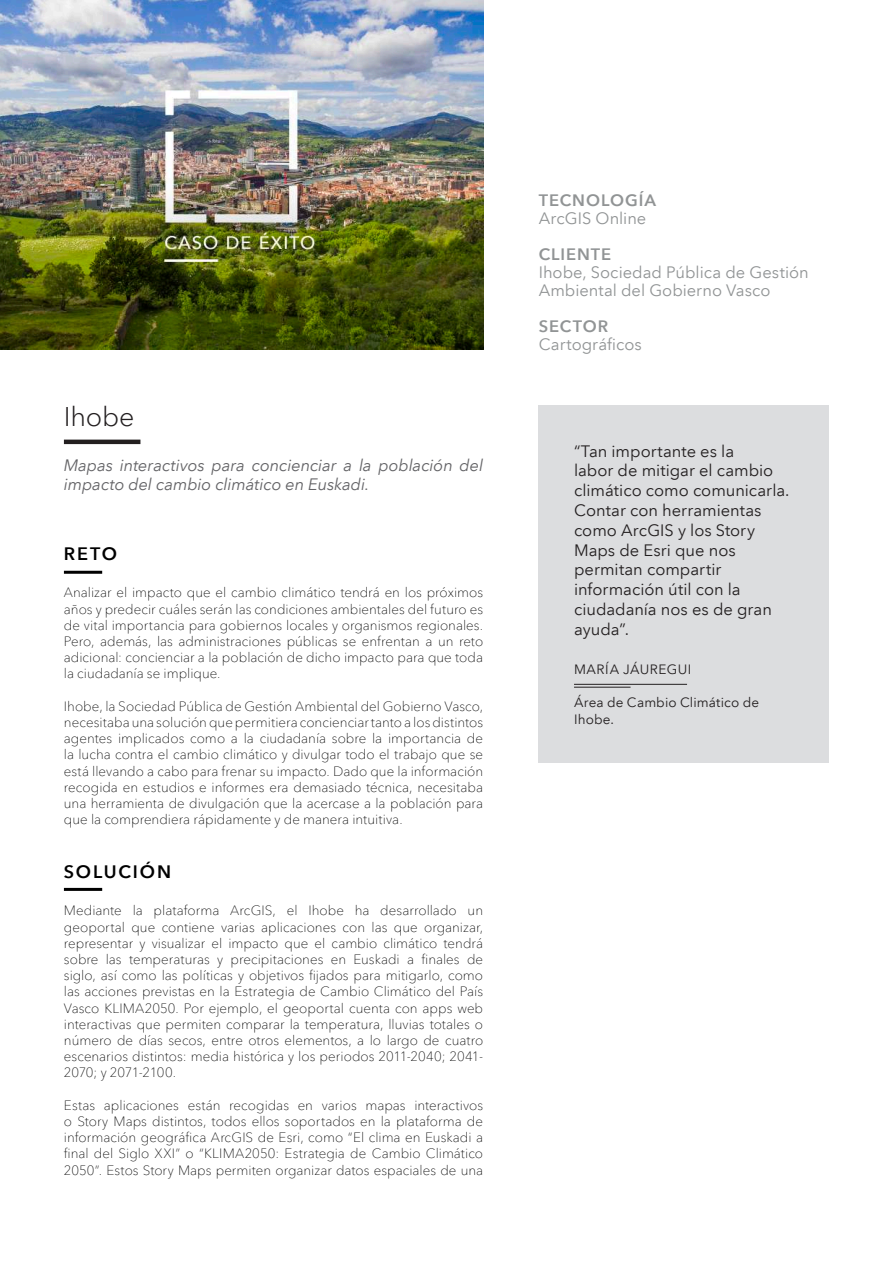
<style>
.page{position:relative;width:893px;height:1263px;background:#fff}
.page>*{position:absolute;margin:0;border:0;box-sizing:border-box;transform-origin:0 0}
.t1{font:300 27px "Avenir Next LT Pro";letter-spacing:-.005em;color:#231f20}
.t2{font:600 18px "Avenir Next LT Pro";letter-spacing:.1em;color:#000}
.t3{font:16.5px/19.8px "Avenir Next LT Pro";color:#231f20}
.t4{font:italic 16.5px/19.8px "Avenir Next LT Pro";letter-spacing:-.005em;color:#636366}
.t5{font:16.5px/18px "Avenir Next LT Pro";color:#919495}
.t6{font:600 16.5px "Avenir Next LT Pro";letter-spacing:.055em;color:#919495}
.t7{font:100 13.5px/16.2px "Avenir Next LT Pro";color:#000;text-align:justify}
.t8{font:100 13.5px/16.2px "Avenir Next LT Pro";color:#000001;text-align:justify}
.t9{font:13.5px/16.5px "Avenir Next LT Pro";letter-spacing:.01em;color:#231f20}
.t10{font:13.5px "Avenir Next LT Pro";letter-spacing:.04em;color:#231f20}
</style>
<div class="page">
<img style="left:0;top:0;width:484px;height:350px">
<div style="left:539px;top:405px;width:290px;height:358px;background:#dcdddf"></div>
<hr style="left:64px;top:571px;width:38px;height:3px;background:#000">
<hr style="left:64px;top:888px;width:38px;height:3px;background:#000">
<hr style="left:64px;top:440px;width:76px;height:4px;background:#231f20">
<hr style="left:574px;top:687px;width:56px;height:1px;background:#231f20">
<hr style="left:574px;top:684px;width:113px;height:1px;background:#231f20">
<h1 class="t1" style="left:64px;top:400px;width:72px">Ihobe</h1>
<p class="t4" style="left:64px;top:455px;width:421px">Mapas interactivos para concienciar a la población del impacto del cambio climático en Euskadi.</p>
<h2 class="t2" style="left:64px;top:543px;width:55px">RETO</h2>
<p class="t8" style="left:64px;top:584px;width:421px">Analizar el impacto que el cambio climático tendrá en los próximos años y predecir cuáles serán las condiciones ambientales del futuro es de vital importancia para gobiernos locales y organismos regionales.<br>Pero, además, las administraciones públicas se enfrentan a un reto adicional: concienciar a la población de dicho impacto para que toda la ciudadanía se implique.</p>
<p class="t8" style="left:64px;top:698px;width:421px">Ihobe, la Sociedad Pública de Gestión Ambiental del Gobierno Vasco, necesitaba una solución que permitiera concienciar tanto a los distintos agentes implicados como a la ciudadanía sobre la importancia de la lucha contra el cambio climático y divulgar todo el trabajo que se está llevando a cabo para frenar su impacto. Dado que la información recogida en estudios e informes era demasiado técnica, necesitaba una herramienta de divulgación que la acercase a la población para que la comprendiera rápidamente y de manera intuitiva.</p>
<h2 class="t2" style="left:64px;top:861px;width:109px">SOLUCIÓN</h2>
<p class="t7" style="left:64px;top:902px;width:421px">Mediante la plataforma ArcGIS, el Ihobe ha desarrollado un geoportal que contiene varias aplicaciones con las que organizar, representar y visualizar el impacto que el cambio climático tendrá sobre las temperaturas y precipitaciones en Euskadi a finales de siglo, así como las políticas y objetivos fijados para mitigarlo, como las acciones previstas en la Estrategia de Cambio Climático del País Vasco KLIMA2050. Por ejemplo, el geoportal cuenta con apps web interactivas que permiten comparar la temperatura, lluvias totales o número de días secos, entre otros elementos, a lo largo de cuatro escenarios distintos: media histórica y los periodos 2011-2040; 2041- 2070; y 2071-2100.</p>
<p class="t7" style="left:64px;top:1097px;width:421px">Estas aplicaciones están recogidas en varios mapas interactivos o Story Maps distintos, todos ellos soportados en la plataforma de información geográfica ArcGIS de Esri, como “El clima en Euskadi a final del Siglo XXI” o “KLIMA2050: Estrategia de Cambio Climático 2050”. Estos Story Maps permiten organizar datos espaciales de una</p>
<p class="t6" style="left:539px;top:190px;width:119px">TECNOLOGÍA</p>
<p class="t5" style="left:539px;top:209px;width:109px">ArcGIS Online</p>
<p class="t6" style="left:539px;top:244px;width:74px">CLIENTE</p>
<p class="t5" style="left:539px;top:263px;width:272px">Ihobe, Sociedad Pública de Gestión<br>Ambiental del Gobierno Vasco</p>
<p class="t6" style="left:539px;top:316px;width:71px">SECTOR</p>
<p class="t5" style="left:539px;top:335px;width:105px">Cartográficos</p>
<p class="t3" style="left:574px;top:441px;width:217px">“Tan importante es la<br>labor de mitigar el cambio climático como comunicarla.<br>Contar con herramientas como ArcGIS y los Story<br>Maps de Esri que nos permitan compartir información útil con la ciudadanía nos es de gran ayuda”.</p>
<p class="t10" style="left:574px;top:662px;width:119px">MARÍA JÁUREGUI</p>
<p class="t9" style="left:574px;top:694px;width:187px">Área de Cambio Climático de<br>Ihobe.</p>
</div>
